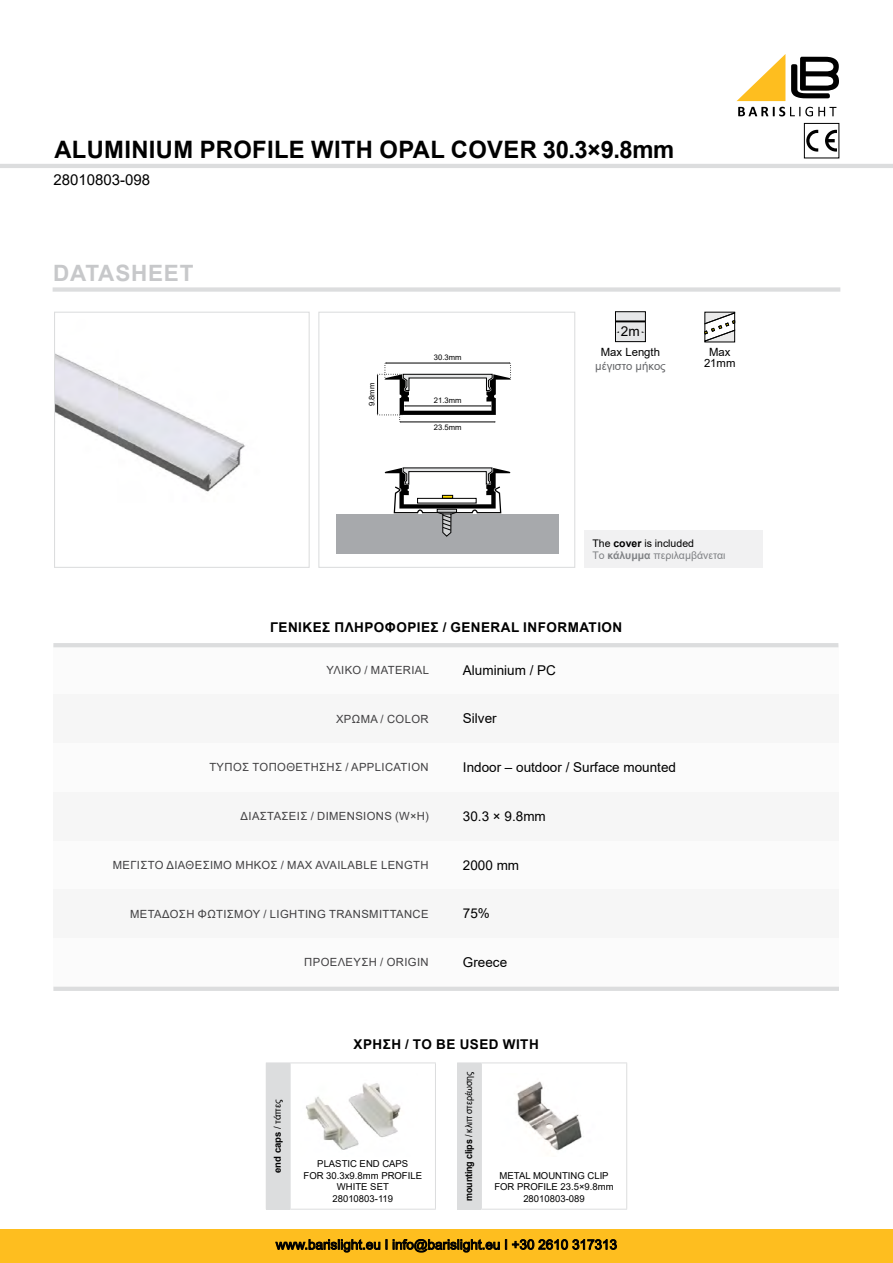
<style>
.page{position:relative;width:893px;height:1263px;background:#fff}
.page>*{position:absolute;margin:0;border:0;box-sizing:border-box;transform-origin:0 0}
.t1{font:700 24px "Arial";letter-spacing:.015em;color:#000}
.t2{font:700 22.5px "Arial";color:#c7c8ca}
.t3{font:15px "Arial";color:#000}
.t4{font:13.65px "Arial";color:#000}
.t5{font:13.5px "Arial";color:#000}
.t6{font:700 13.5px "Arial";letter-spacing:.035em;color:#000}
.t7{font:11.4px/11.2px "Arial";color:#000;text-align:center}
.t8{font:11.4px "Arial";color:#656669}
.t9{font:11.25px "Arial";letter-spacing:.035em;color:#414042}
.t10{font:10.5px/12.6px "Arial";color:#808285}
.t11{font:9.45px/11.4px "Arial";color:#000}
.t12{font:9.45px "Arial";letter-spacing:-.02em;color:#000;scale:.94 1}
.t13{font:700 9.45px "Arial";color:#000}
.t14{font:7.65px "Arial";color:#000}
.s1{color:#000}
.s2{font-weight:700;color:#000}
.s3{font-weight:700}
.s4{font-weight:400}
</style>
<div class="page">
<svg style="left:738px;top:107px;width:98px;height:9px"></svg>
<svg style="left:791px;top:57px;width:48px;height:41px"></svg>
<svg style="left:737px;top:54px;width:48px;height:47px"></svg>
<div style="left:0;top:1229px;width:893px;height:34px;background:#febe1f"></div>
<svg style="left:276px;top:1239px;width:104px;height:13px"></svg>
<svg style="left:393px;top:1239px;width:224px;height:13px"></svg>
<hr style="left:0;top:164px;width:893px;height:4px;background:#dcddde">
<div style="left:615px;top:312px;width:30px;height:30px;background:#e6e7e8"></div>
<div style="left:615px;top:312px;width:30px;height:30px;border:1px solid #000"></div>
<svg style="left:616px;top:321px;width:29px;height:1px"></svg>
<div style="left:804px;top:123px;width:35px;height:35px;border:1px solid #000"></div>
<svg style="left:806px;top:130px;width:12px;height:22px"></svg>
<svg style="left:825px;top:130px;width:12px;height:22px"></svg>
<img style="left:56px;top:354px;width:189px;height:138px">
<div style="left:54px;top:312px;width:256px;height:256px;border:1px solid #dcddde"></div>
<div style="left:336px;top:514px;width:222px;height:40px;background:#a7a9ac"></div>
<svg style="left:384px;top:467px;width:127px;height:69px"></svg>
<svg style="left:377px;top:362px;width:134px;height:61px"></svg>
<div style="left:318px;top:312px;width:257px;height:256px;border:1px solid #dcddde"></div>
<div style="left:53px;top:645px;width:393px;height:49px;background:#fbfbfb"></div>
<div style="left:53px;top:840px;width:393px;height:49px;background:#fbfbfb"></div>
<div style="left:53px;top:938px;width:393px;height:49px;background:#fbfbfb"></div>
<div style="left:53px;top:792px;width:393px;height:48px;background:#f6f6f6"></div>
<div style="left:446px;top:645px;width:392px;height:49px;background:#fbfbfb"></div>
<div style="left:446px;top:840px;width:392px;height:49px;background:#fbfbfb"></div>
<div style="left:446px;top:938px;width:392px;height:49px;background:#fbfbfb"></div>
<div style="left:446px;top:792px;width:392px;height:48px;background:#f6f6f6"></div>
<div style="left:53px;top:743px;width:393px;height:49px;background:#fbfbfb"></div>
<div style="left:53px;top:694px;width:393px;height:49px;background:#f6f6f6"></div>
<div style="left:53px;top:889px;width:393px;height:49px;background:#f6f6f6"></div>
<div style="left:446px;top:743px;width:392px;height:49px;background:#fbfbfb"></div>
<div style="left:446px;top:694px;width:392px;height:49px;background:#f6f6f6"></div>
<div style="left:446px;top:889px;width:392px;height:49px;background:#f6f6f6"></div>
<hr style="left:53px;top:643px;width:785px;height:4px;background:#dcddde">
<hr style="left:53px;top:987px;width:786px;height:4px;background:#dcddde">
<div style="left:53px;top:287px;width:787px;height:5px;background:#dcddde"></div>
<div style="left:266px;top:1063px;width:24px;height:146px;background:#dcddde"></div>
<svg style="left:266px;top:1062px;width:24px;height:1px"></svg>
<hr style="left:290px;top:1062px;width:146px;height:1px;background:#dcddde">
<hr style="left:435px;top:1063px;width:1px;height:146px;background:#dcddde">
<svg style="left:266px;top:1209px;width:24px;height:1px"></svg>
<hr style="left:290px;top:1209px;width:146px;height:1px;background:#dcddde">
<hr style="left:290px;top:1063px;width:1px;height:146px;background:#dcddde">
<div style="left:457px;top:1063px;width:24px;height:146px;background:#dcddde"></div>
<svg style="left:457px;top:1062px;width:24px;height:1px"></svg>
<hr style="left:481px;top:1062px;width:146px;height:1px;background:#dcddde">
<hr style="left:626px;top:1063px;width:1px;height:146px;background:#dcddde">
<svg style="left:457px;top:1209px;width:24px;height:1px"></svg>
<hr style="left:481px;top:1209px;width:146px;height:1px;background:#dcddde">
<hr style="left:481px;top:1063px;width:1px;height:146px;background:#dcddde">
<svg style="left:705px;top:312px;width:30px;height:30px"></svg>
<div style="left:584px;top:531px;width:179px;height:37px;background:#f1f1f2"></div>
<img style="left:306px;top:1083px;width:95px;height:67px">
<img style="left:517px;top:1081px;width:65px;height:70px">
<h1 class="t1" style="left:54px;top:133px;width:621px">ALUMINIUM PROFILE WITH OPAL COVER 30.3×9.8MM</h1>
<h3 class="t3" style="left:53px;top:170px;width:98px">28010803-098</h3>
<h2 class="t2" style="left:53px;top:257px;width:33px">DATA</h2>
<h2 class="t2" style="left:115px;top:257px;width:32px">SHEET</h2>
<p class="t14" style="left:366px;top:406px;width:25px;rotate:-90deg">9.8mm</p>
<p class="t14" style="left:434px;top:352px;width:29px">30.3mm</p>
<p class="t14" style="left:434px;top:395px;width:29px">21.3mm</p>
<p class="t14" style="left:434px;top:422px;width:29px">23.5mm</p>
<p class="t4" style="left:621px;top:321px;width:20px">2m</p>
<p class="t7" style="left:601px;top:346px;width:61px">Max Length</p>
<p class="t8" style="left:595px;top:358px;width:72px">μέγιστο μήκος</p>
<p class="t7" style="left:704px;top:346px;width:33px">Max<br>21mm</p>
<p class="t10" style="left:592px;top:537px;width:135px"><span class="s1">Τhe</span> <span class="s2">COVER</span> <span class="s1">is included<br></span>Tο <span class="s3">ΚΆΛΥΜΜΑ</span> περιλαμβάνεται</p>
<p class="t6" style="left:270px;top:617px;width:354px">ΓΕΝΙΚΈΣ ΠΛΗΡΟΦΟΡΊΕΣ / GENERAL INFORMATION</p>
<p class="t9" style="left:326px;top:662px;width:104px">Υλικό / Material</p>
<p class="t5" style="left:463px;top:661px;width:95px">Aluminium / PC</p>
<p class="t9" style="left:336px;top:711px;width:94px">χρώμα / color</p>
<p class="t5" style="left:463px;top:709px;width:35px">Silver</p>
<p class="t9" style="left:209px;top:760px;width:17px">Τύπος</p>
<p class="t9" style="left:252px;top:760px;width:10px">τοποθέτησης</p>
<p class="t9" style="left:345px;top:760px;width:15px">/ App</p>
<p class="t9" style="left:375px;top:760px;width:55px">lication</p>
<p class="t5" style="left:463px;top:758px;width:215px">I ndoor – outdoor / Surface mounted</p>
<p class="t9" style="left:241px;top:808px;width:20px">Διαστάσε</p>
<p class="t9" style="left:297px;top:808px;width:133px">ις / Dimensions (W×H)</p>
<p class="t5" style="left:463px;top:807px;width:84px">30.3 × 9.8mm</p>
<p class="t9" style="left:113px;top:857px;width:317px">ΜΕΓΙ ΣΤΟ ΔΙΑΘΕΣΙ ΜΟ ΜΗΚΟΣ / Max available length</p>
<p class="t5" style="left:463px;top:856px;width:58px">2000 mm</p>
<p class="t9" style="left:130px;top:906px;width:19px">Μετάδοση</p>
<p class="t9" style="left:198px;top:906px;width:39px">Φωτισμού</p>
<p class="t9" style="left:263px;top:906px;width:167px">/ Lighting Transmittance</p>
<p class="t5" style="left:463px;top:904px;width:29px">75%</p>
<p class="t9" style="left:304px;top:955px;width:50px">Προέλευση</p>
<p class="t9" style="left:380px;top:955px;width:50px">/ Origin</p>
<p class="t5" style="left:463px;top:953px;width:46px">Greece</p>
<p class="t13" style="left:271px;top:1173px;width:75px;rotate:-90deg">END CAPS <span class="s4">/ τάπες</span></p>
<p class="t6" style="left:354px;top:1035px;width:187px">ΧΡΉΣΗ / TΟ BE USED WITH</p>
<p class="t11" style="left:317px;top:1158px;width:13px">PLASTI</p>
<p class="t11" style="left:350px;top:1158px;width:59px">C EN D CAPS</p>
<p class="t11" style="left:304px;top:1169px;width:110px">FOR 30.3x9.8mm PROFILE</p>
<p class="t11" style="left:337px;top:1181px;width:16px">WHITE</p>
<p class="t11" style="left:332px;top:1181px;width:62px;text-indent:38px">SET<br>28010803-119</p>
<p class="t12" style="left:462px;top:1201px;width:139px;rotate:-90deg"><span class="s3">MOUNTING CLIPS</span> / κλιπ στερέωσης</p>
<p class="t11" style="left:500px;top:1169px;width:15px">METAL</p>
<p class="t11" style="left:533px;top:1169px;width:29px">MOUNTING</p>
<p class="t11" style="left:587px;top:1169px;width:23px">CLIP</p>
<p class="t11" style="left:494px;top:1181px;width:55px">FOR PROFILE</p>
<p class="t11" style="left:523px;top:1181px;width:92px;text-indent:37px">23.5×9.8mm<br>28010803-089</p>
<p class="t5" style="left:276px;top:1235px;width:343px">www.barislight.eu I info@barislight.eu Ι +30 2610 317313</p>
</div>
